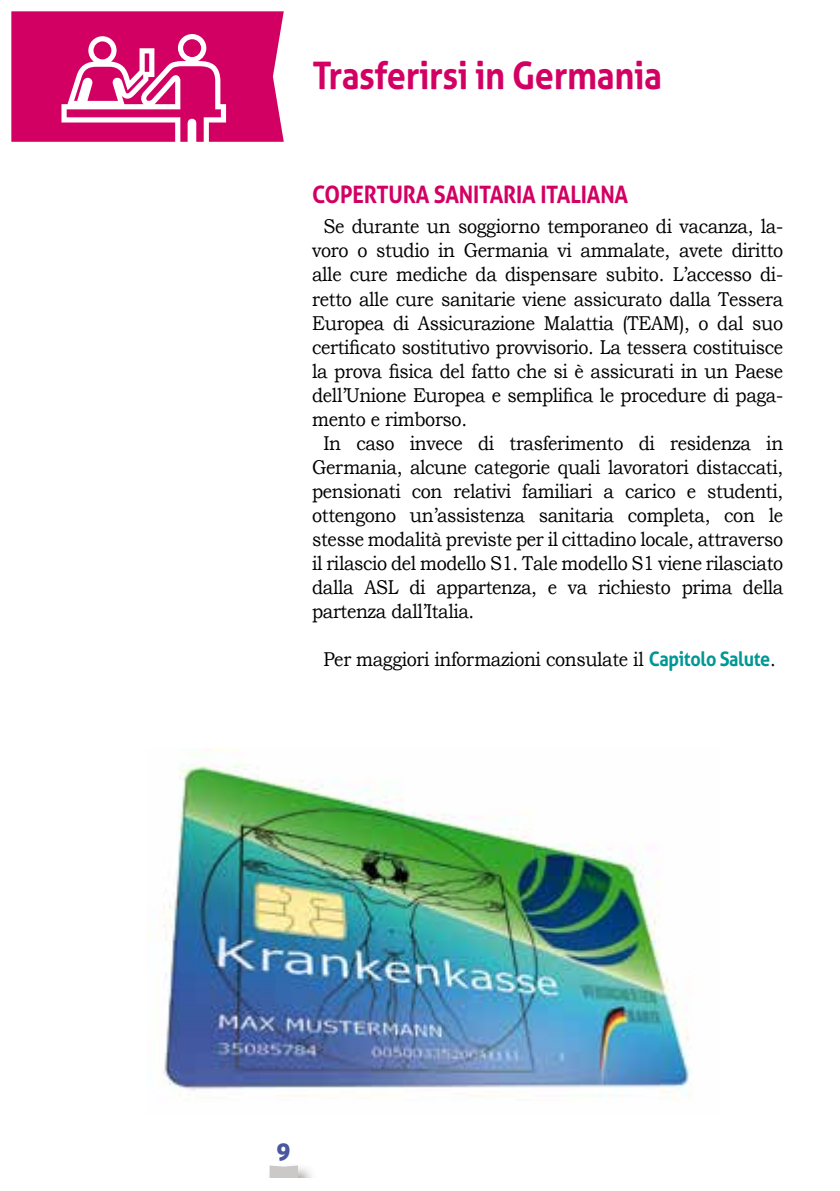
<style>
.page{position:relative;width:840px;height:1191px;background:#fff}
.page>*{position:absolute;margin:0;border:0;box-sizing:border-box;transform-origin:0 0}
.t1{font:700 38px "Aller";letter-spacing:-.01em;color:#d20063;scale:.9 1}
.t2{font:700 24px "Aller";letter-spacing:-.01em;color:#d20063;scale:.9 1}
.t3{font:24px "Aller Display";color:#49579e}
.t4{font:20px "Bookman Old Style";letter-spacing:-.02em;color:#000;scale:.9 1}
.s1{font-family:"Aller";font-weight:700;color:#009795}
</style>
<div class="page">
<img style="left:147px;top:748px;width:545px;height:349px">
<div style="left:267px;top:1162px;width:50px;height:29px;background:#000;opacity:.39"></div>
<svg style="left:269px;top:1165px;width:29px;height:13px"></svg>
<svg style="left:11px;top:11px;width:272px;height:131px"></svg>
<div style="left:218px;top:1178px;width:131px;height:13px;background:#fff"></div>
<h1 class="t1" style="left:312px;top:52px;width:389px">Trasferirsi in Germania</h1>
<p class="t2" style="left:312px;top:180px;width:352px">COPERTURA SANITARIA ITALIANA</p>
<p class="t4" style="left:323px;top:215px;width:512px">Se durante un soggiorno temporaneo di vacanza, la-</p>
<p class="t4" style="left:312px;top:239px;width:524px">voro o studio in Germania vi ammalate, avete diritto</p>
<p class="t4" style="left:312px;top:263px;width:524px">alle cure mediche da dispensare subito. L’accesso di-</p>
<p class="t4" style="left:312px;top:287px;width:524px">retto alle cure sanitarie viene assicurato dalla Tessera</p>
<p class="t4" style="left:312px;top:311px;width:524px">Europea di Assicurazione Malattia (TEAM), o dal suo</p>
<p class="t4" style="left:312px;top:335px;width:524px">certificato sostitutivo provvisorio. La tessera costituisce</p>
<p class="t4" style="left:312px;top:359px;width:524px">la prova fisica del fatto che si è assicurati in un Paese</p>
<p class="t4" style="left:312px;top:383px;width:524px">dell’Unione Europea e semplifica le procedure di paga-</p>
<p class="t4" style="left:312px;top:407px;width:174px">mento e rimborso.</p>
<p class="t4" style="left:323px;top:431px;width:512px">In caso invece di trasferimento di residenza in</p>
<p class="t4" style="left:312px;top:455px;width:524px">Germania, alcune categorie quali lavoratori distaccati,</p>
<p class="t4" style="left:312px;top:479px;width:524px">pensionati con relativi familiari a carico e studenti,</p>
<p class="t4" style="left:312px;top:503px;width:524px">ottengono un’assistenza sanitaria completa, con le</p>
<p class="t4" style="left:312px;top:527px;width:524px">stesse modalità previste per il cittadino locale, attraverso</p>
<p class="t4" style="left:312px;top:551px;width:524px">il rilascio del modello S1. Tale modello S1 viene rilasciato</p>
<p class="t4" style="left:312px;top:575px;width:524px">dalla ASL di appartenza, e va richiesto prima della</p>
<p class="t4" style="left:312px;top:599px;width:181px">partenza dall’Italia.</p>
<p class="t4" style="left:323px;top:647px;width:503px">Per maggiori informazioni consulate il <span class="s1">Capitolo Salute</span>.</p>
<p class="t3" style="left:276px;top:1135px;width:16px">9</p>
</div>
